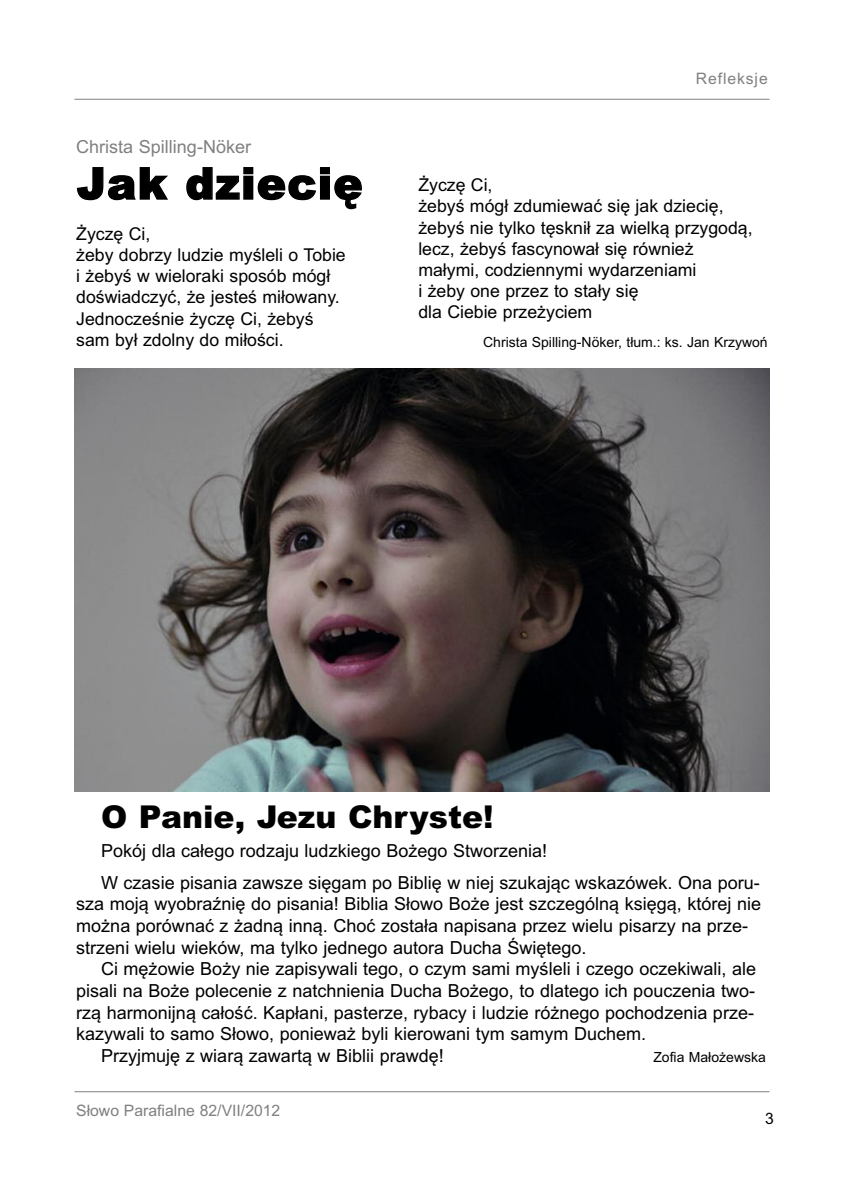
<style>
.page{position:relative;width:844px;height:1191px;background:#fff}
.page>*{position:absolute;margin:0;border:0;box-sizing:border-box;transform-origin:0 0}
.t1{font:900 43.75px "Arial";letter-spacing:.025em;color:#000}
.t2{font:900 31.5px "Arial";color:#000}
.t3{font:18.03px/21.7px "Arial";color:#000}
.t4{font:18.03px "Arial";color:#808080}
.t5{font:17.68px/21.2px "Arial";color:#000}
.t6{font:15.75px "Arial";color:#808080}
.t7{font:15.75px "Arial";letter-spacing:.055em;color:#808080}
.t8{font:15.75px "Arial";color:#000}
.t9{font:14px "Arial";color:#000}
</style>
<div class="page">
<hr style="left:74px;top:1091px;width:695px;height:1px;background:#808080">
<hr style="left:74px;top:99px;width:695px;height:1px;background:#808080">
<img style="left:74px;top:369px;width:695px;height:422px">
<p class="t4" style="left:76px;top:136px;width:176px">Christa Spilling-Nöker</p>
<h1 class="t1" style="left:77px;top:158px;width:287px">Jak dziecię</h1>
<p class="t5" style="left:76px;top:223px;width:271px">Życzę Ci,<br>żeby dobrzy ludzie myśleli o Tobie i żebyś w wieloraki sposób mógł doświadczyć, że jesteś miłowany.<br>Jednocześnie życzę Ci, żebyś sam był zdolny do miłości.</p>
<p class="t7" style="left:695px;top:70px;width:73px">Refleksje</p>
<p class="t5" style="left:418px;top:174px;width:336px">Życzę Ci,<br>żebyś mógł zdumiewać się jak dziecię, żebyś nie tylko tęsknił za wielką przygodą, lecz, żebyś fascynował się również małymi, codziennymi wydarzeniami<br>i żeby one przez to stały się<br>dla Ciebie przeżyciem</p>
<p class="t9" style="left:483px;top:334px;width:286px">Christa Spilling-Nöker, tłum.: ks. Jan Krzywoń</p>
<h2 class="t2" style="left:101px;top:799px;width:394px">O Panie, Jezu Chryste!</h2>
<p class="t3" style="left:101px;top:834px;width:660px;line-height:32.2px">Pokój dla całego rodzaju ludzkiego Bożego Stworzenia!<br>W czasie pisania zawsze sięgam po Biblię w niej szukając wskazówek. Ona poru-</p>
<p class="t3" style="left:76px;top:893px;width:686px">sza moją wyobraźnię do pisania! Biblia Słowo Boże jest szczególną księgą, której nie można porównać z żadną inną. Choć została napisana przez wielu pisarzy na prze&shy;strzeni wielu wieków, ma tylko jednego autora Ducha Świętego.</p>
<p class="t3" style="left:101px;top:958px;width:656px">Ci mężowie Boży nie zapisywali tego, o czym sami myśleli i czego oczekiwali, ale</p>
<p class="t3" style="left:76px;top:980px;width:680px">pisali na Boże polecenie z natchnienia Ducha Bożego, to dlatego ich pouczenia two-</p>
<p class="t3" style="left:76px;top:1001px;width:679px">rzą harmonijną całość. Kapłani, pasterze, rybacy i ludzie różnego pochodzenia prze-</p>
<p class="t3" style="left:76px;top:1023px;width:571px">kazywali to samo Słowo, ponieważ byli kierowani tym samym Duchem.</p>
<p class="t3" style="left:101px;top:1044px;width:344px">Przyjmuję z wiarą zawartą w Biblii prawdę!</p>
<p class="t9" style="left:653px;top:1048px;width:114px">Zofia Małożewska</p>
<p class="t6" style="left:76px;top:1100px;width:206px">Słowo Parafialne 82/VII/2012</p>
<p class="t8" style="left:765px;top:1109px;width:10px">3</p>
</div>
